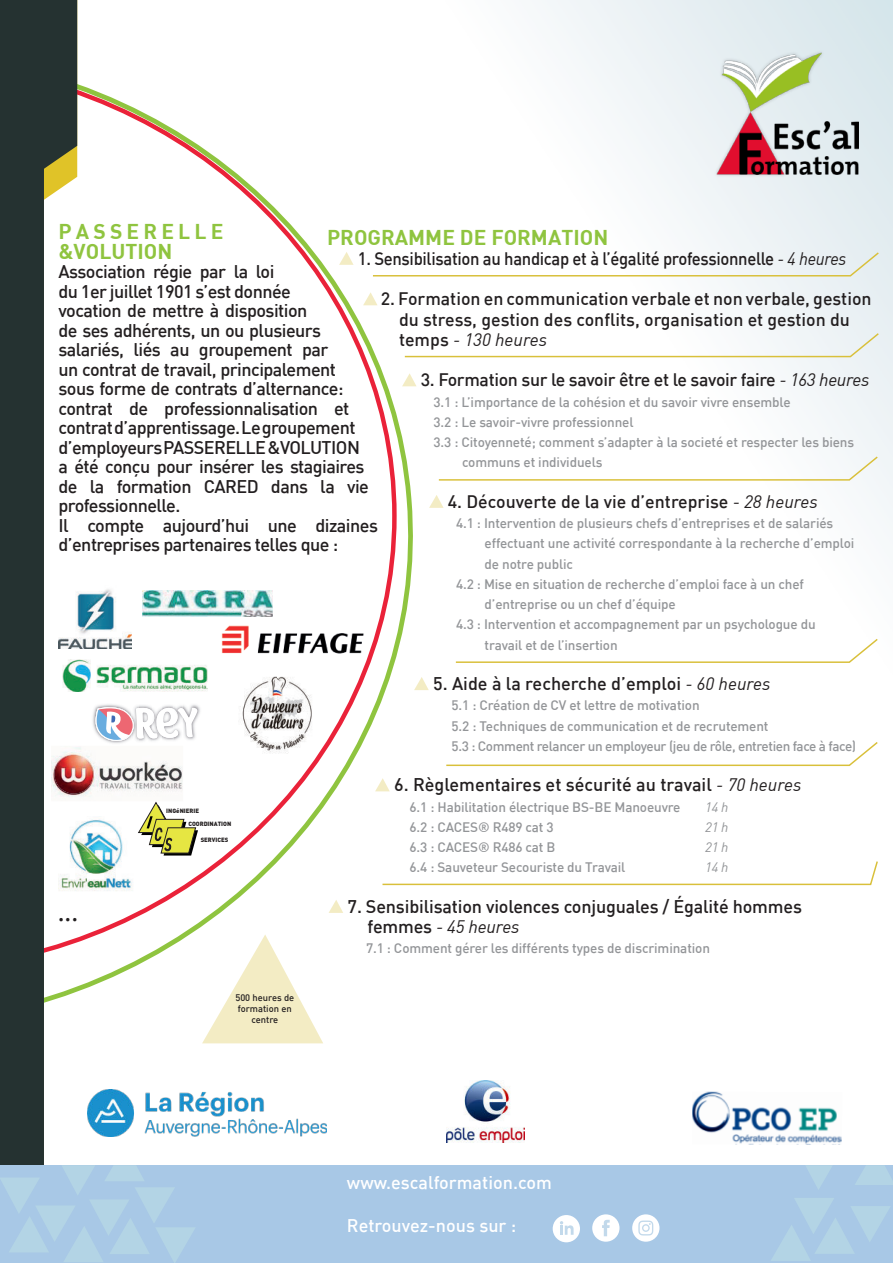
<style>
.page{position:relative;width:893px;height:1263px;background:#fff}
.page>*{position:absolute;margin:0;border:0;box-sizing:border-box;transform-origin:0 0}
.t1{font:30px "Minion Pro";color:#231f20}
.t2{font:21px "DIN Bold";color:#8fc43f}
.t3{font:21px/19.5px "DIN Bold";letter-spacing:.2em;color:#8fc43f}
.t4{font:500 18px/19.5px "DIN";letter-spacing:-.03em;color:#231f20}
.t5{font:500 18px "DIN";color:#231f20}
.t6{font:500 18px "DIN";letter-spacing:-.01em;color:#231f20}
.t7{font:500 18px "DIN";color:#fff}
.t8{font:500 17.7px/20.2px "DIN";letter-spacing:-.01em;color:#231f20}
.t9{font:500 17.7px "DIN";letter-spacing:-.01em;color:#231f20;scale:.94 1}
.t10{font:italic 17.7px "DIN";letter-spacing:-.01em;color:#231f20}
.t11{font:500 13.5px/20.2px "DIN";letter-spacing:-.01em;color:#939598}
.t12{font:italic 13.5px "DIN";letter-spacing:-.01em;color:#939598}
.t13{font:500 9.3px/11.2px "DIN";color:#231f20;text-align:center}
.t14{font:900 6px "DIN";color:#231f20}
.s1{font-weight:400;font-style:italic}
.s2{font-weight:400;font-style:italic;font-size:17.7px}
.s3{font-weight:500;font-style:normal;font-size:18px}
</style>
<div class="page">
<img style="left:541px;top:0;width:352px;height:530px">
<svg style="left:77px;top:43px;width:339px;height:949px"></svg>
<svg style="left:0;top:0;width:77px;height:1165px;fill:#253231"></svg>
<div style="left:0;top:1165px;width:892px;height:98px;background:#a8c8e6"></div>
<svg style="left:855px;top:1165px;width:38px;height:20px"></svg>
<svg style="left:806px;top:1166px;width:26px;height:23px"></svg>
<svg style="left:771px;top:1198px;width:119px;height:63px"></svg>
<svg style="left:0;top:1166px;width:195px;height:97px"></svg>
<div style="left:553px;top:1215px;width:27px;height:27px;background:#fff;border-radius:14px"></div>
<svg style="left:560px;top:1221px;width:14px;height:14px"></svg>
<div style="left:592px;top:1214px;width:27px;height:28px;background:#fff;border-radius:14px"></div>
<svg style="left:602px;top:1220px;width:8px;height:16px"></svg>
<div style="left:632px;top:1214px;width:27px;height:28px;background:#fff;border-radius:14px"></div>
<svg style="left:638px;top:1220px;width:15px;height:15px"></svg>
<img style="left:711px;top:47px;width:147px;height:132px">
<svg style="left:339px;top:252px;width:15px;height:13px"></svg>
<svg style="left:363px;top:292px;width:15px;height:13px"></svg>
<svg style="left:402px;top:373px;width:14px;height:13px"></svg>
<svg style="left:429px;top:495px;width:15px;height:13px"></svg>
<svg style="left:414px;top:677px;width:15px;height:13px"></svg>
<svg style="left:375px;top:778px;width:15px;height:13px"></svg>
<svg style="left:329px;top:900px;width:14px;height:13px"></svg>
<svg style="left:202px;top:934px;width:121px;height:109px"></svg>
<img style="left:58px;top:585px;width:73px;height:63px">
<img style="left:143px;top:590px;width:129px;height:27px">
<img style="left:51px;top:746px;width:132px;height:55px">
<img style="left:54px;top:755px;width:39px;height:39px;border-radius:19px">
<img style="left:219px;top:623px;width:147px;height:33px">
<img style="left:91px;top:703px;width:47px;height:42px">
<img style="left:131px;top:703px;width:31px;height:40px">
<img style="left:162px;top:703px;width:11px;height:2px">
<img style="left:152px;top:703px;width:10px;height:2px">
<img style="left:183px;top:703px;width:19px;height:39px">
<img style="left:173px;top:703px;width:10px;height:2px">
<svg style="left:93px;top:705px;width:105px;height:37px"></svg>
<img style="left:239px;top:672px;width:75px;height:83px">
<img style="left:63px;top:659px;width:144px;height:33px">
<img style="left:58px;top:816px;width:76px;height:75px">
<img style="left:692px;top:1092px;width:150px;height:53px">
<img style="left:446px;top:1080px;width:78px;height:63px">
<img style="left:88px;top:1089px;width:239px;height:47px">
<svg style="left:403px;top:332px;width:477px;height:26px"></svg>
<svg style="left:438px;top:455px;width:441px;height:26px"></svg>
<svg style="left:455px;top:639px;width:423px;height:24px"></svg>
<svg style="left:446px;top:742px;width:432px;height:25px"></svg>
<svg style="left:381px;top:860px;width:497px;height:26px"></svg>
<svg style="left:371px;top:251px;width:509px;height:26px"></svg>
<svg style="left:138px;top:802px;width:60px;height:53px"></svg>
<h2 class="t3" style="left:58px;top:223px;width:167px">PASSERELLE &amp;VOLUTION</h2>
<p class="t4" style="left:58px;top:263px;width:321px">Association régie par la loi<br>du 1er juillet 1901 s’est donnée<br>vocation de mettre à disposition<br>de ses adhérents, un ou plusieurs salariés, liés au groupement par<br>un contrat de travail, principalement<br>sous forme de contrats d’alternance: contrat de professionnalisation et contrat d’apprentissage. Le groupement d’employeurs PASSERELLE &amp;VOLUTION<br>a été conçu pour insérer les stagiaires de la formation CARED dans la vie professionnelle.<br>Il compte aujourd’hui une dizaines d’entreprises partenaires telles que :</p>
<h2 class="t2" style="left:327px;top:228px;width:283px">PROGRAMME DE FORMATION</h2>
<h3 class="t9" style="left:358px;top:247px;width:521px">1. Sensibilisation au handicap et à l’égalité professionnelle <span class="s1">- 4 heures</span></h3>
<h3 class="t8" style="left:399px;top:290px;width:474px;text-indent:-18px">2. Formation en communication verbale et non verbale, gestion du stress, gestion des conflits, organisation et gestion du temps <span class="s1">- 130 heures</span></h3>
<h3 class="t8" style="left:421px;top:371px;width:450px">3. Formation sur le savoir être et le savoir faire <span class="s1">- 163 heures</span></h3>
<p class="t11" style="left:434px;top:392px;width:359px">3.1 : L’importance de la cohésion et du savoir vivre ensemble</p>
<p class="t11" style="left:434px;top:413px;width:201px">3.2 : Le savoir-vivre professionnel</p>
<p class="t11" style="left:434px;top:432px;width:422px">3.3 : Citoyenneté; comment s’adapter à la societé et respecter les biens</p>
<p class="t11" style="left:462px;top:453px;width:142px">communs et individuels</p>
<h3 class="t8" style="left:448px;top:492px;width:372px">4. Découverte de la vie d’entreprise <span class="s1">- 28 heures</span></h3>
<p class="t11" style="left:456px;top:514px;width:379px">4.1 : Intervention de plusieurs chefs d’entreprises et de salariés</p>
<p class="t11" style="left:485px;top:533px;width:371px">effectuant une activité correspondante à la recherche d’emploi</p>
<p class="t11" style="left:485px;top:554px;width:90px">de notre public</p>
<p class="t11" style="left:456px;top:573px;width:349px">4.2 : Mise en situation de recherche d’emploi face à un chef</p>
<p class="t11" style="left:485px;top:595px;width:193px">d’entreprise ou un chef d’équipe</p>
<p class="t11" style="left:456px;top:615px;width:361px">4.3 : Intervention et accompagnement par un psychologue du</p>
<p class="t11" style="left:485px;top:635px;width:135px">travail et de l’insertion</p>
<h3 class="t5" style="left:433px;top:672px;width:339px">5. Aide à la recherche d’emploi <span class="s2">- 60 heures</span></h3>
<p class="t11" style="left:452px;top:696px;width:406px">5.1 : Création de CV et lettre de motivation<br>5.2 : Techniques de communication et de recrutement<br>5.3 : Comment relancer un employeur (jeu de rôle, entretien face à face)</p>
<h3 class="t5" style="left:394px;top:777px;width:409px">6. Règlementaires et sécurité au travail <span class="s2">- 70 heures</span></h3>
<p class="t11" style="left:410px;top:797px;width:272px">6.1 : Habilitation électrique BS-BE Manoeuvre</p>
<p class="t12" style="left:705px;top:799px;width:25px">14 h</p>
<p class="t11" style="left:410px;top:818px;width:146px">6.2 : CACES® R489 cat 3</p>
<p class="t12" style="left:705px;top:819px;width:25px">21 h</p>
<p class="t11" style="left:410px;top:838px;width:147px">6.3 : CACES® R486 cat B</p>
<p class="t12" style="left:705px;top:839px;width:25px">21 h</p>
<p class="t11" style="left:410px;top:858px;width:217px">6.4 : Sauveteur Secouriste du Travail</p>
<p class="t12" style="left:705px;top:860px;width:25px">14 h</p>
<h3 class="t6" style="left:348px;top:898px;width:456px">7. Sensibilisation violences conjuguales / Égalité hommes</h3>
<h3 class="t10" style="left:368px;top:917px;width:154px"><span class="s3">femmes</span> - 45 heures</h3>
<p class="t11" style="left:366px;top:939px;width:345px">7.1 : Comment gérer les différents types de discrimination</p>
<p class="t14" style="left:166px;top:807px;width:34px">INGéNIERIE</p>
<p class="t14" style="left:188px;top:821px;width:44px">COORDINATION</p>
<p class="t14" style="left:201px;top:836px;width:29px">SERVICES</p>
<h1 class="t1" style="left:58px;top:893px;width:22px">...</h1>
<p class="t13" style="left:235px;top:992px;width:60px">500 heures de formation en centre</p>
<h3 class="t7" style="left:347px;top:1174px;width:206px">www.escalformation.com</h3>
<h3 class="t7" style="left:347px;top:1218px;width:171px">Retrouvez-nous sur :</h3>
</div>
